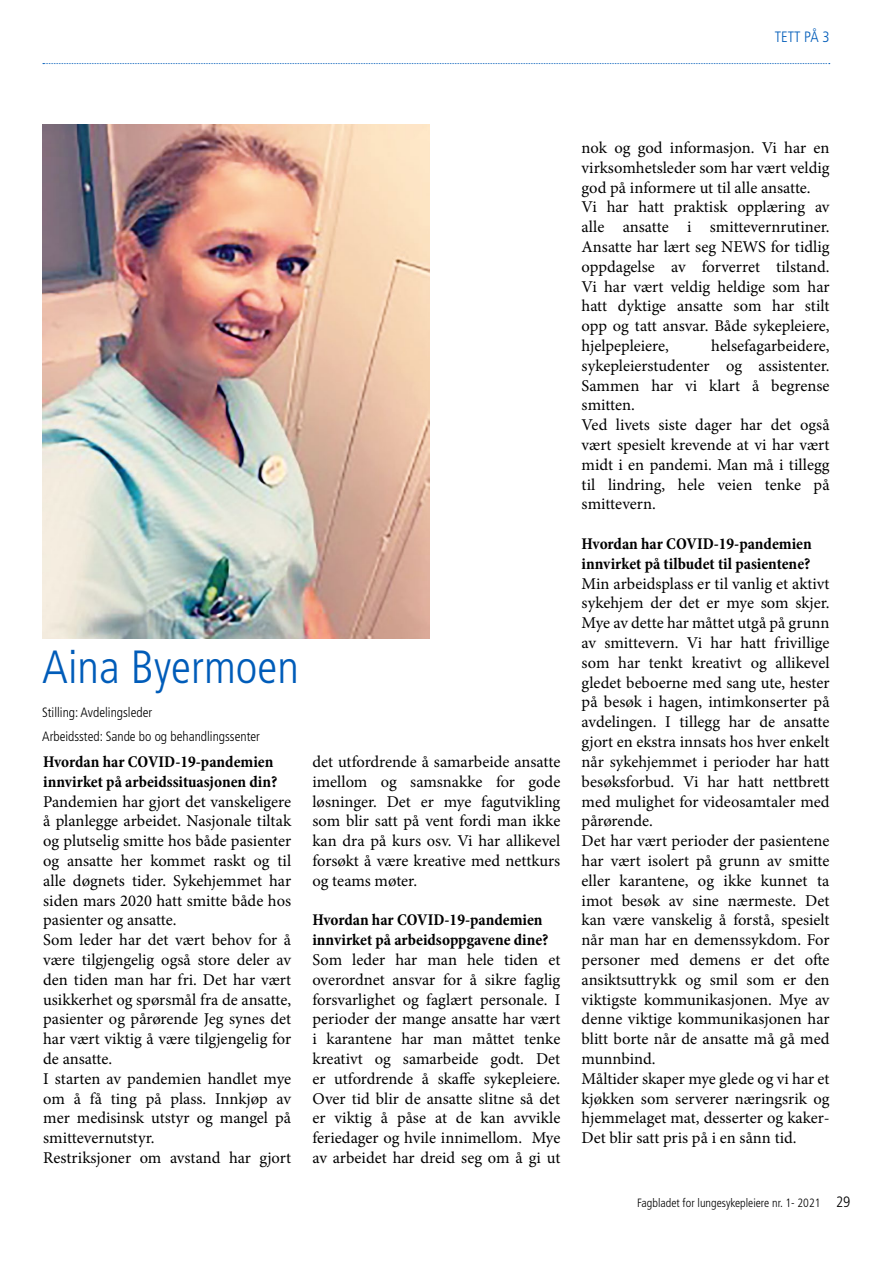
<style>
.page{position:relative;width:893px;height:1263px;background:#fff}
.page>*{position:absolute;margin:0;border:0;box-sizing:border-box;transform-origin:0 0}
.t1{font:300 condensed 46.5px "Frutiger LT Std";color:#005cb9}
.t2{font:16.5px/19.8px "Minion Pro";color:#000}
.t3{font:700 condensed 16.5px/19.8px "Minion Pro";color:#000}
.t4{font:300 condensed 15px "Frutiger LT Std";color:#005cb9}
.t5{font:300 condensed 13.5px/24.8px "Frutiger LT Std";color:#000}
.t6{font:300 condensed 12px "Frutiger LT Std";color:#000}
.s1{font-size:15px}
</style>
<div class="page">
<svg style="left:43px;top:63px;width:787px;height:1px"></svg>
<img style="left:42px;top:124px;width:388px;height:515px">
<p class="t4" style="left:775px;top:28px;width:56px">TETT PÅ 3</p>
<h1 class="t1" style="left:42px;top:641px;width:258px">Aina Byermoen</h1>
<p class="t5" style="left:42px;top:700px;width:219px">Stilling: Avdelingsleder<br>Arbeidssted: Sande bo og behandlingssenter</p>
<p class="t3" style="left:43px;top:752px;width:236px">Hvordan har COVID-19-pandemien innvirket på arbeidssituasjonen din?</p>
<p class="t2" style="left:43px;top:791px;width:249px">Pandemien har gjort det vanskeligere å planlegge arbeidet. Nasjonale tiltak og plutselig smitte hos både pasienter og ansatte her kommet raskt og til alle døgnets tider. Sykehjemmet har siden mars 2020 hatt smitte både hos pasienter og ansatte.<br>Som leder har det vært behov for å være tilgjengelig også store deler av den tiden man har fri. Det har vært usikkerhet og spørsmål fra de ansatte, pasienter og pårørende Jeg synes det har vært viktig å være tilgjengelig for de ansatte.<br>I starten av pandemien handlet mye om å få ting på plass. Innkjøp av mer medisinsk utstyr og mangel på smittevernutstyr.<br>Restriksjoner om avstand har gjort</p>
<p class="t2" style="left:312px;top:752px;width:249px;text-align:justify">det utfordrende å samarbeide ansatte imellom og samsnakke for gode løsninger. Det er mye fagutvikling som blir satt på vent fordi man ikke kan dra på kurs osv. Vi har allikevel forsøkt å være kreative med nettkurs og teams møter.</p>
<p class="t3" style="left:312px;top:910px;width:238px">Hvordan har COVID-19-pandemien innvirket på arbeidsoppgavene dine?</p>
<p class="t2" style="left:312px;top:950px;width:249px;text-align:justify">Som leder har man hele tiden et overordnet ansvar for å sikre faglig forsvarlighet og faglært personale. I perioder der mange ansatte har vært i karantene har man måttet tenke kreativt og samarbeide godt. Det er utfordrende å skaffe sykepleiere.<br>Over tid blir de ansatte slitne så det er viktig å påse at de kan avvikle feriedager og hvile innimellom. Mye av arbeidet har dreid seg om å gi ut</p>
<p class="t2" style="left:582px;top:138px;width:249px">nok og god informasjon. Vi har en virksomhetsleder som har vært veldig god på informere ut til alle ansatte.<br>Vi har hatt praktisk opplæring av alle ansatte i smittevernrutiner.<br>Ansatte har lært seg NEWS for tidlig oppdagelse av forverret tilstand.<br>Vi har vært veldig heldige som har hatt dyktige ansatte som har stilt opp og tatt ansvar. Både sykepleiere, hjelpepleiere,</p>
<p class="t2" style="left:582px;top:336px;width:249px;text-indent:130px">helsefagarbeidere, sykepleierstudenter og assistenter.<br>Sammen har vi klart å begrense smitten.<br>Ved livets siste dager har det også vært spesielt krevende at vi har vært midt i en pandemi. Man må i tillegg til lindring, hele veien tenke på smittevern.</p>
<p class="t3" style="left:582px;top:534px;width:232px">Hvordan har COVID-19-pandemien innvirket på tilbudet til pasientene?</p>
<p class="t2" style="left:582px;top:574px;width:249px">Min arbeidsplass er til vanlig et aktivt sykehjem der det er mye som skjer.<br>Mye av dette har måttet utgå på grunn av smittevern. Vi har hatt frivillige som har tenkt kreativt og allikevel gledet beboerne med sang ute, hester på besøk i hagen, intimkonserter på avdelingen. I tillegg har de ansatte gjort en ekstra innsats hos hver enkelt når sykehjemmet i perioder har hatt besøksforbud. Vi har hatt nettbrett med mulighet for videosamtaler med pårørende.<br>Det har vært perioder der pasientene har vært isolert på grunn av smitte eller karantene, og ikke kunnet ta imot besøk av sine nærmeste. Det kan være vanskelig å forstå, spesielt når man har en demenssykdom. For personer med demens er det ofte ansiktsuttrykk og smil som er den viktigste kommunikasjonen. Mye av denne viktige kommunikasjonen har blitt borte når de ansatte må gå med munnbind.<br>Måltider skaper mye glede og vi har et kjøkken som serverer næringsrik og hjemmelaget mat, desserter og kaker-Det blir satt pris på i en sånn tid.</p>
<p class="t6" style="left:637px;top:1196px;width:215px">Fagbladet for lungesykepleiere nr. 1- 2021 <span class="s1">29</span></p>
</div>
